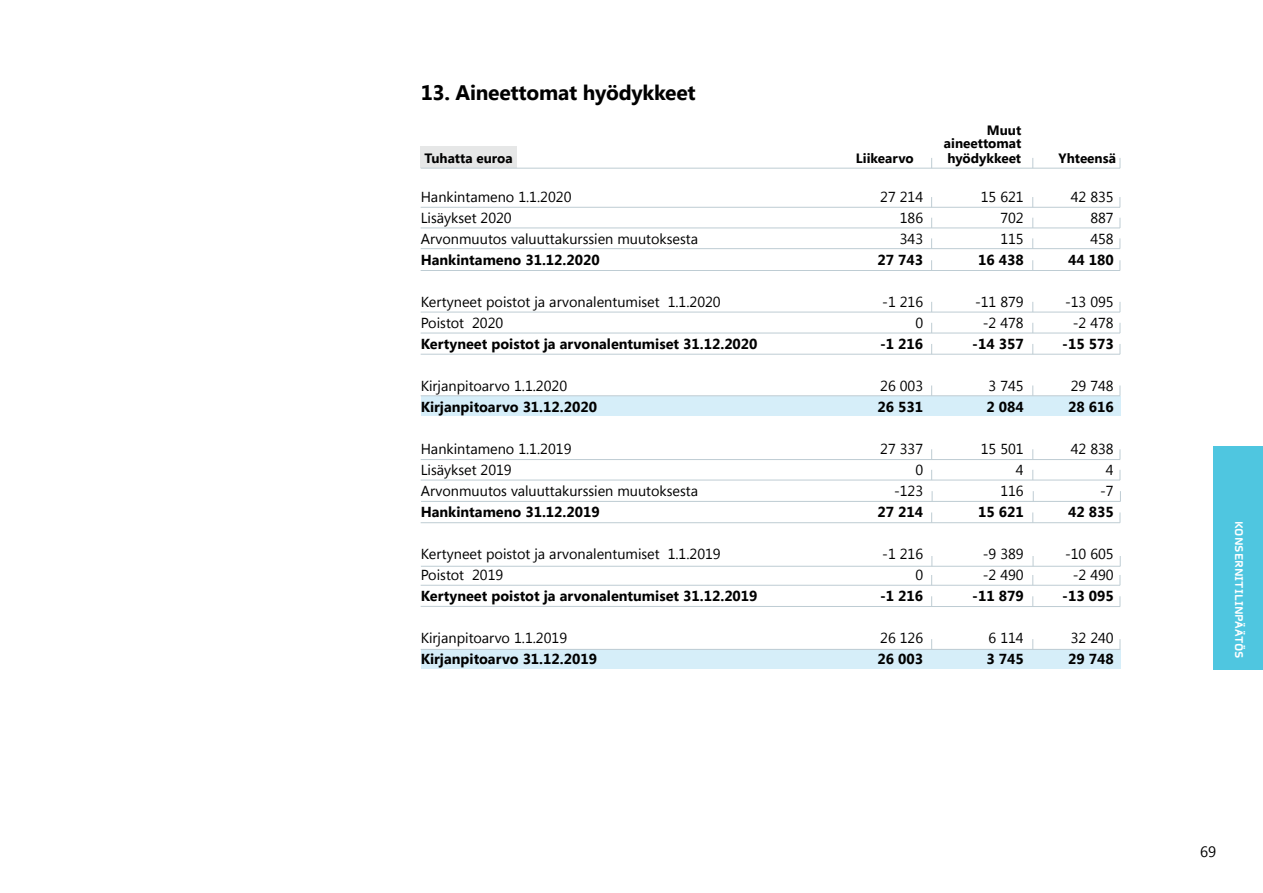
<style>
.page{position:relative;width:1263px;height:893px;background:#fff}
.page>*{position:absolute;margin:0;border:0;box-sizing:border-box;transform-origin:0 0}
.t1{font:700 21px "Segoe UI";letter-spacing:-.01em;color:#000}
.t2{font:15px "Segoe UI";color:#000}
.t3{font:14.4px "Segoe UI";color:#000}
.t4{font:700 14.4px "Segoe UI";color:#000}
.t5{font:700 13.5px "Segoe UI";color:#000}
.t6{font:700 12px "Norwegian";color:#fff}
</style>
<div class="page">
<div style="left:1213px;top:446px;width:50px;height:224px;background:#4fc6e0"></div>
<div style="left:421px;top:146px;width:96px;height:22px;background:#e6e7e7"></div>
<div style="left:421px;top:650px;width:699px;height:19px;background:#d6eef9"></div>
<div style="left:421px;top:396px;width:699px;height:19px;background:#d6eef9"></div>
<hr style="left:421px;top:168px;width:699px;height:1px;background:#beccd3">
<hr style="left:421px;top:207px;width:699px;height:1px;background:#beccd3">
<hr style="left:421px;top:228px;width:699px;height:1px;background:#beccd3">
<hr style="left:421px;top:248px;width:699px;height:1px;background:#beccd3">
<hr style="left:421px;top:312px;width:699px;height:1px;background:#beccd3">
<hr style="left:421px;top:333px;width:699px;height:1px;background:#beccd3">
<hr style="left:421px;top:354px;width:699px;height:1px;background:#beccd3">
<hr style="left:421px;top:395px;width:699px;height:1px;background:#beccd3">
<hr style="left:421px;top:459px;width:699px;height:1px;background:#beccd3">
<hr style="left:421px;top:480px;width:699px;height:1px;background:#beccd3">
<hr style="left:421px;top:522px;width:699px;height:1px;background:#beccd3">
<hr style="left:421px;top:585px;width:699px;height:1px;background:#beccd3">
<hr style="left:421px;top:606px;width:699px;height:1px;background:#beccd3">
<hr style="left:421px;top:649px;width:699px;height:1px;background:#beccd3">
<hr style="left:421px;top:270px;width:699px;height:1px;background:#beccd3">
<hr style="left:421px;top:566px;width:699px;height:1px;background:#beccd3">
<hr style="left:421px;top:501px;width:699px;height:1px;background:#beccd3">
<p class="t1" style="left:421px;top:78px;width:277px">13. Aineettomat hyödykkeet</p>
<p class="t5" style="left:987px;top:120px;width:36px">Muut</p>
<p class="t5" style="left:944px;top:134px;width:79px">aineettomat</p>
<p class="t5" style="left:424px;top:148px;width:90px">Tuhatta euroa</p>
<p class="t5" style="left:856px;top:148px;width:59px">Liikearvo</p>
<p class="t5" style="left:947px;top:148px;width:75px">hyödykkeet</p>
<p class="t5" style="left:1058px;top:148px;width:59px">Yhteensä</p>
<p class="t3" style="left:421px;top:186px;width:152px">Hankintameno 1.1.2020</p>
<p class="t3" style="left:880px;top:186px;width:44px">27 214</p>
<p class="t3" style="left:981px;top:186px;width:44px">15 621</p>
<p class="t3" style="left:1071px;top:186px;width:44px">42 835</p>
<p class="t3" style="left:421px;top:207px;width:93px">Lisäykset 2020</p>
<p class="t3" style="left:900px;top:207px;width:25px">186</p>
<p class="t3" style="left:1000px;top:207px;width:25px">702</p>
<p class="t3" style="left:1090px;top:207px;width:25px">887</p>
<p class="t3" style="left:421px;top:228px;width:279px">Arvonmuutos valuuttakurssien muutoksesta</p>
<p class="t3" style="left:900px;top:228px;width:25px">343</p>
<p class="t3" style="left:1000px;top:228px;width:25px">115</p>
<p class="t3" style="left:1090px;top:228px;width:25px">458</p>
<p class="t4" style="left:421px;top:249px;width:181px">Hankintameno 31.12.2020</p>
<p class="t4" style="left:878px;top:249px;width:47px">27 743</p>
<p class="t4" style="left:978px;top:249px;width:47px">16 438</p>
<p class="t4" style="left:1068px;top:249px;width:47px">44 180</p>
<p class="t3" style="left:421px;top:291px;width:302px">Kertyneet poistot ja arvonalentumiset 1.1.2020</p>
<p class="t3" style="left:882px;top:291px;width:42px">-1 216</p>
<p class="t3" style="left:975px;top:291px;width:50px">-11 879</p>
<p class="t3" style="left:1065px;top:291px;width:50px">-13 095</p>
<p class="t3" style="left:421px;top:312px;width:84px">Poistot 2020</p>
<p class="t3" style="left:915px;top:312px;width:9px">0</p>
<p class="t3" style="left:983px;top:312px;width:42px">-2 478</p>
<p class="t3" style="left:1073px;top:312px;width:42px">-2 478</p>
<p class="t4" style="left:421px;top:333px;width:338px">Kertyneet poistot ja arvonalentumiset 31.12.2020</p>
<p class="t4" style="left:880px;top:333px;width:45px">-1 216</p>
<p class="t4" style="left:972px;top:333px;width:53px">-14 357</p>
<p class="t4" style="left:1062px;top:333px;width:53px">-15 573</p>
<p class="t3" style="left:421px;top:375px;width:148px">Kirjanpitoarvo 1.1.2020</p>
<p class="t3" style="left:880px;top:375px;width:44px">26 003</p>
<p class="t3" style="left:988px;top:375px;width:37px">3 745</p>
<p class="t3" style="left:1071px;top:375px;width:44px">29 748</p>
<p class="t4" style="left:421px;top:396px;width:178px">Kirjanpitoarvo 31.12.2020</p>
<p class="t4" style="left:878px;top:396px;width:47px">26 531</p>
<p class="t4" style="left:986px;top:396px;width:39px">2 084</p>
<p class="t4" style="left:1068px;top:396px;width:47px">28 616</p>
<p class="t3" style="left:421px;top:438px;width:152px">Hankintameno 1.1.2019</p>
<p class="t3" style="left:880px;top:438px;width:44px">27 337</p>
<p class="t3" style="left:981px;top:438px;width:44px">15 501</p>
<p class="t3" style="left:1071px;top:438px;width:44px">42 838</p>
<p class="t3" style="left:421px;top:459px;width:93px">Lisäykset 2019</p>
<p class="t3" style="left:915px;top:459px;width:9px">0</p>
<p class="t3" style="left:1016px;top:459px;width:9px">4</p>
<p class="t3" style="left:1106px;top:459px;width:9px">4</p>
<p class="t3" style="left:421px;top:480px;width:279px">Arvonmuutos valuuttakurssien muutoksesta</p>
<p class="t3" style="left:894px;top:480px;width:31px">-123</p>
<p class="t3" style="left:1000px;top:480px;width:25px">116</p>
<p class="t3" style="left:1100px;top:480px;width:15px">-7</p>
<p class="t4" style="left:421px;top:501px;width:181px">Hankintameno 31.12.2019</p>
<p class="t4" style="left:878px;top:501px;width:47px">27 214</p>
<p class="t4" style="left:978px;top:501px;width:47px">15 621</p>
<p class="t4" style="left:1068px;top:501px;width:47px">42 835</p>
<p class="t3" style="left:421px;top:543px;width:302px">Kertyneet poistot ja arvonalentumiset 1.1.2019</p>
<p class="t3" style="left:882px;top:543px;width:42px">-1 216</p>
<p class="t3" style="left:983px;top:543px;width:42px">-9 389</p>
<p class="t3" style="left:1065px;top:543px;width:50px">-10 605</p>
<p class="t3" style="left:421px;top:564px;width:84px">Poistot 2019</p>
<p class="t3" style="left:915px;top:564px;width:9px">0</p>
<p class="t3" style="left:983px;top:564px;width:42px">-2 490</p>
<p class="t3" style="left:1073px;top:564px;width:42px">-2 490</p>
<p class="t4" style="left:421px;top:585px;width:338px">Kertyneet poistot ja arvonalentumiset 31.12.2019</p>
<p class="t4" style="left:880px;top:585px;width:45px">-1 216</p>
<p class="t4" style="left:972px;top:585px;width:53px">-11 879</p>
<p class="t4" style="left:1062px;top:585px;width:53px">-13 095</p>
<p class="t3" style="left:421px;top:627px;width:148px">Kirjanpitoarvo 1.1.2019</p>
<p class="t3" style="left:880px;top:627px;width:44px">26 126</p>
<p class="t3" style="left:988px;top:627px;width:37px">6 114</p>
<p class="t3" style="left:1071px;top:627px;width:44px">32 240</p>
<p class="t4" style="left:421px;top:648px;width:178px">Kirjanpitoarvo 31.12.2019</p>
<p class="t4" style="left:878px;top:648px;width:47px">26 003</p>
<p class="t4" style="left:986px;top:648px;width:39px">3 745</p>
<p class="t4" style="left:1068px;top:648px;width:47px">29 748</p>
<p class="t6" style="left:1245px;top:521px;width:139px;rotate:90deg">KONSERNITILINPÄÄTÖS</p>
<p class="t2" style="left:1200px;top:841px;width:18px">69</p>
</div>
